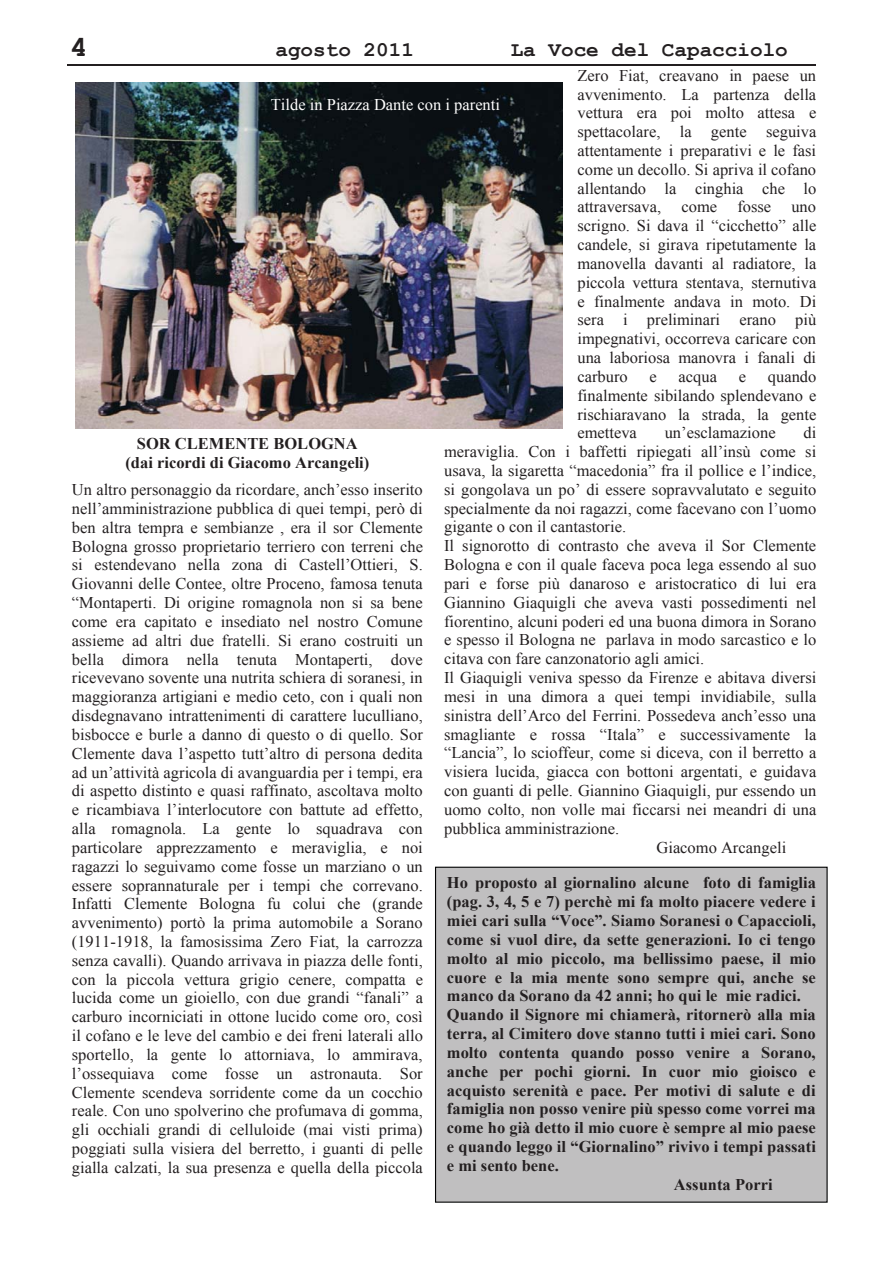
<style>
.page{position:relative;width:893px;height:1263px;background:#fff}
.page>*{position:absolute;margin:0;border:0;box-sizing:border-box;transform-origin:0 0}
.t1{font:700 29.7px "Courier New";color:#231f20}
.t2{font:700 20.85px "Courier New";color:#231f20}
.t3{font:16.35px/18.9px "Times New Roman";color:#231f20;text-align:justify}
.t4{font:700 16.35px/18.9px "Times New Roman";color:#231f20;text-align:center}
.t5{font:16.35px "Times New Roman";color:#fff}
</style>
<div class="page">
<hr style="left:67px;top:64px;width:749px;height:2px;background:#231f20">
<img style="left:75px;top:82px;width:488px;height:346px">
<div style="left:436px;top:867px;width:391px;height:335px;background:#c0bfc0"></div>
<div style="left:435px;top:867px;width:393px;height:336px;border:1px solid #010202"></div>
<h1 class="t1" style="left:70px;top:31px;width:19px">4</h1>
<p class="t2" style="left:275px;top:38px;width:140px">agosto 2011</p>
<p class="t2" style="left:511px;top:38px;width:279px">La Voce del Capacciolo</p>
<p class="t3" style="left:577px;top:66px;width:241px">Zero Fiat, creavano in paese un avvenimento. La partenza della vettura era poi molto attesa e spettacolare, la gente seguiva attentamente i preparativi e le fasi come un decollo. Si apriva il cofano allentando la cinghia che lo attraversava, come fosse uno scrigno. Si dava il “cicchetto” alle candele, si girava ripetutamente la manovella davanti al radiatore, la piccola vettura stentava, sternutiva e finalmente andava in moto. Di sera i preliminari erano più impegnativi, occorreva caricare con una laboriosa manovra i fanali di carburo</p>
<p class="t5" style="left:271px;top:95px;width:231px">Tilde in Piazza Dante con i parenti</p>
<p class="t3" style="left:577px;top:367px;width:241px;text-indent:190px">quando finalmente sibilando splendevano e rischiaravano la strada, la gente emetteva</p>
<p class="t3" style="left:649px;top:367px;width:9px">e</p>
<p class="t3" style="left:678px;top:367px;width:40px">acqua</p>
<p class="t3" style="left:739px;top:367px;width:9px">e</p>
<p class="t3" style="left:665px;top:423px;width:112px">un’esclamazione</p>
<p class="t3" style="left:803px;top:423px;width:14px">di</p>
<p class="t3" style="left:444px;top:442px;width:374px">meraviglia. Con i baffetti ripiegati all’insù come si</p>
<p class="t3" style="left:444px;top:461px;width:374px">usava, la sigaretta “macedonia” fra il pollice e l’indice,</p>
<p class="t3" style="left:444px;top:480px;width:374px">si gongolava un po’ di essere sopravvalutato e seguito</p>
<p class="t3" style="left:444px;top:499px;width:374px">specialmente da noi ragazzi, come facevano con l’uomo</p>
<p class="t3" style="left:444px;top:518px;width:184px">gigante o con il cantastorie.</p>
<p class="t3" style="left:444px;top:536px;width:374px">Il signorotto di contrasto che aveva il Sor Clemente</p>
<p class="t3" style="left:444px;top:555px;width:374px">Bologna e con il quale faceva poca lega essendo al suo</p>
<p class="t3" style="left:444px;top:574px;width:374px">pari e forse più danaroso e aristocratico di lui era</p>
<p class="t3" style="left:444px;top:593px;width:374px">Giannino Giaquigli che aveva vasti possedimenti nel</p>
<p class="t3" style="left:444px;top:612px;width:374px">fiorentino, alcuni poderi ed una buona dimora in Sorano</p>
<p class="t3" style="left:444px;top:631px;width:374px">e spesso il Bologna ne parlava in modo sarcastico e lo</p>
<p class="t3" style="left:444px;top:649px;width:262px">citava con fare canzonatorio agli amici.</p>
<p class="t3" style="left:444px;top:668px;width:374px">Il Giaquigli veniva spesso da Firenze e abitava diversi</p>
<p class="t3" style="left:444px;top:687px;width:374px">mesi in una dimora a quei tempi invidiabile, sulla</p>
<p class="t3" style="left:444px;top:706px;width:374px">sinistra dell’Arco del Ferrini. Possedeva anch’esso una</p>
<p class="t3" style="left:444px;top:725px;width:374px">smagliante e rossa “Itala” e successivamente la</p>
<p class="t3" style="left:444px;top:743px;width:374px">“Lancia”, lo scioffeur, come si diceva, con il berretto a</p>
<p class="t3" style="left:444px;top:762px;width:374px">visiera lucida, giacca con bottoni argentati, e guidava</p>
<p class="t3" style="left:444px;top:781px;width:374px">con guanti di pelle. Giannino Giaquigli, pur essendo un</p>
<p class="t3" style="left:444px;top:800px;width:374px">uomo colto, non volle mai ficcarsi nei meandri di una</p>
<p class="t3" style="left:444px;top:819px;width:177px">pubblica amministrazione.</p>
<p class="t3" style="left:656px;top:838px;width:131px">Giacomo Arcangeli</p>
<p class="t4" style="left:447px;top:873px;width:370px">Ho proposto al giornalino alcune foto di famiglia</p>
<p class="t4" style="left:447px;top:892px;width:370px">(pag. 3, 4, 5 e 7) perchè mi fa molto piacere vedere i</p>
<p class="t4" style="left:447px;top:911px;width:370px">miei cari sulla “Voce”. Siamo Soranesi o Capaccioli,</p>
<p class="t4" style="left:447px;top:930px;width:370px">come si vuol dire, da sette generazioni. Io ci tengo</p>
<p class="t4" style="left:447px;top:949px;width:370px">molto al mio piccolo, ma bellissimo paese, il mio</p>
<p class="t4" style="left:447px;top:968px;width:370px">cuore e la mia mente sono sempre qui, anche se</p>
<p class="t4" style="left:447px;top:986px;width:355px">manco da Sorano da 42 anni; ho qui le mie radici.</p>
<p class="t4" style="left:447px;top:1005px;width:370px">Quando il Signore mi chiamerà, ritornerò alla mia</p>
<p class="t4" style="left:447px;top:1024px;width:370px">terra, al Cimitero dove stanno tutti i miei cari. Sono</p>
<p class="t4" style="left:447px;top:1043px;width:370px">molto contenta quando posso venire a Sorano,</p>
<p class="t4" style="left:447px;top:1062px;width:370px">anche per pochi giorni. In cuor mio gioisco e</p>
<p class="t4" style="left:447px;top:1081px;width:370px">acquisto serenità e pace. Per motivi di salute e di</p>
<p class="t4" style="left:447px;top:1099px;width:370px">famiglia non posso venire più spesso come vorrei ma</p>
<p class="t4" style="left:447px;top:1118px;width:370px">come ho già detto il mio cuore è sempre al mio paese</p>
<p class="t4" style="left:447px;top:1137px;width:370px">e quando leggo il “Giornalino” rivivo i tempi passati</p>
<p class="t4" style="left:447px;top:1156px;width:113px">e mi sento bene.</p>
<p class="t4" style="left:674px;top:1175px;width:100px">Assunta Porri</p>
<p class="t4" style="left:125px;top:434px;width:245px">SOR CLEMENTE BOLOGNA (dai ricordi di Giacomo Arcangeli)</p>
<p class="t3" style="left:72px;top:480px;width:353px">Un altro personaggio da ricordare, anch’esso inserito nell’amministrazione pubblica di quei tempi, però di ben altra tempra e sembianze , era il sor Clemente Bologna grosso proprietario terriero con terreni che si estendevano nella zona di Castell’Ottieri, S.<br>Giovanni delle Contee, oltre Proceno, famosa tenuta “Montaperti. Di origine romagnola non si sa bene come era capitato e insediato nel nostro Comune assieme ad altri due fratelli. Si erano costruiti un bella dimora nella tenuta Montaperti, dove ricevevano sovente una nutrita schiera di soranesi, in maggioranza artigiani e medio ceto, con i quali non disdegnavano intrattenimenti di carattere luculliano, bisbocce e burle a danno di questo o di quello. Sor Clemente dava l’aspetto tutt’altro di persona dedita ad un’attività agricola di avanguardia per i tempi, era di aspetto distinto e quasi raffinato, ascoltava molto e ricambiava l’interlocutore con battute ad effetto, alla romagnola. La gente lo squadrava con particolare apprezzamento e meraviglia, e noi ragazzi lo seguivamo come fosse un marziano o un essere soprannaturale per i tempi che correvano.<br>Infatti Clemente Bologna fu colui che (grande avvenimento) portò la prima automobile a Sorano (1911-1918, la famosissima Zero Fiat, la carrozza senza cavalli). Quando arrivava in piazza delle fonti, con la piccola vettura grigio cenere, compatta e lucida come un gioiello, con due grandi “fanali” a carburo incorniciati in ottone lucido come oro, così il cofano e le leve del cambio e dei freni laterali allo sportello, la gente lo attorniava, lo ammirava, l’ossequiava come fosse un astronauta. Sor Clemente scendeva sorridente come da un cocchio reale. Con uno spolverino che profumava di gomma, gli occhiali grandi di celluloide (mai visti prima) poggiati sulla visiera del berretto, i guanti di pelle gialla calzati, la sua presenza e quella della piccola</p>
</div>
